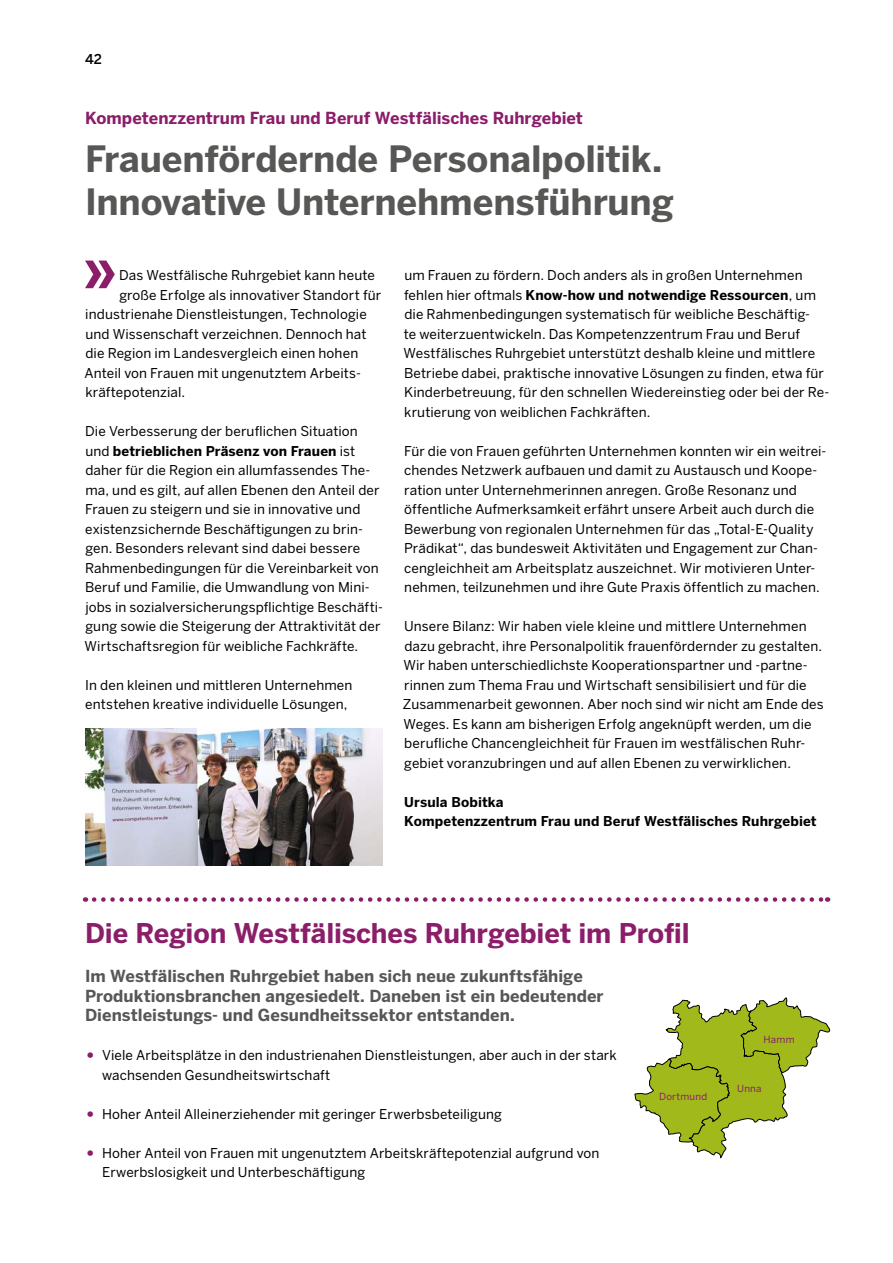
<style>
.page{position:relative;width:893px;height:1263px;background:#fff}
.page>*{position:absolute;margin:0;border:0;box-sizing:border-box;transform-origin:0 0}
._03-Headline_24pt_Bo{font:700 36px/43.2px "Benton Sans";letter-spacing:-.005em;color:#575756}
._02a-Headline_18pt_B{font:700 27px "Benton Sans";letter-spacing:-.005em;color:#8b1d69}
._04-Subhead_11pt_Bol{font:700 16.5px/19.5px "Benton Sans";color:#575756}
._01-Dachzeile{font:700 16.5px "Benton Sans";color:#8b1d69}
._02-Fließtext_9pt_Re{font:13.5px/19.5px "Benton Sans";letter-spacing:.01em;color:#000}
._04-Fließtext_9pt_Bo{font:700 13.5px "Benton Sans";letter-spacing:.01em;color:#000}
.t1{font:500 13.5px "Benton Sans";color:#000}
._05-Marginalie{font:9.75px "Benton Sans";letter-spacing:.02em;color:#8b1d69}
.s1{font-weight:700}
.s2{font-size:22.5px;color:#8b1d69}
</style>
<div class="page">
<svg style="left:94px;top:897px;width:734px;height:5px"></svg>
<img style="left:85px;top:729px;width:298px;height:136px">
<svg style="left:85px;top:261px;width:30px;height:27px"></svg>
<svg style="left:634px;top:997px;width:197px;height:162px"></svg>
<p class="t1" style="left:85px;top:51px;width:18px">42</p>
<p class="_01-Dachzeile" style="left:85px;top:108px;width:499px">Kompetenzzentrum Frau und Beruf Westfälisches Ruhrgebiet</p>
<p class="_03-Headline_24pt_Bo" style="left:85px;top:137px;width:590px">Frauenfördernde Personalpolitik.<br>Innovative Unternehmensführung</p>
<p class="_02-Fließtext_9pt_Re" style="left:119px;top:265px;width:257px">Das Westfälische Ruhrgebiet kann heute</p>
<p class="_02-Fließtext_9pt_Re" style="left:119px;top:285px;width:263px">große Erfolge als innovativer Standort für</p>
<p class="_02-Fließtext_9pt_Re" style="left:85px;top:304px;width:283px">industrienahe Dienstleistungen, Technologie</p>
<p class="_02-Fließtext_9pt_Re" style="left:85px;top:324px;width:283px">und Wissenschaft verzeichnen. Dennoch hat</p>
<p class="_02-Fließtext_9pt_Re" style="left:85px;top:343px;width:274px">die Region im Landesvergleich einen hohen</p>
<p class="_02-Fließtext_9pt_Re" style="left:85px;top:363px;width:278px">Anteil von Frauen mit ungenutztem Arbeits-</p>
<p class="_02-Fließtext_9pt_Re" style="left:85px;top:382px;width:101px">kräftepotenzial.</p>
<p class="_02-Fließtext_9pt_Re" style="left:85px;top:421px;width:300px">Die Verbesserung der beruflichen Situation und <span class="s1">betrieblichen Präsenz von Frauen</span> ist daher für die Region ein allumfassendes The&shy;ma, und es gilt, auf allen Ebenen den Anteil der Frauen zu steigern und sie in innovative und existenzsichernde Beschäftigungen zu brin&shy;gen. Besonders relevant sind dabei bessere Rahmenbedingungen für die Vereinbarkeit von Beruf und Familie, die Umwandlung von Mini&shy;jobs in sozialversicherungspflichtige Beschäfti&shy;gung sowie die Steigerung der Attraktivität der Wirtschaftsregion für weibliche Fachkräfte.</p>
<p class="_02-Fließtext_9pt_Re" style="left:85px;top:675px;width:269px">In den kleinen und mittleren Unternehmen entstehen kreative individuelle Lösungen,</p>
<p class="_02-Fließtext_9pt_Re" style="left:404px;top:265px;width:427px">um Frauen zu fördern. Doch anders als in großen Unternehmen fehlen hier oftmals <span class="s1">Know-how und notwendige Ressourcen</span>, um die Rahmenbedingungen systematisch für weibliche Beschäftig-<br>te weiterzuentwickeln. Das Kompetenzzentrum Frau und Beruf Westfälisches Ruhrgebiet unterstützt deshalb kleine und mittlere Betriebe dabei, praktische innovative Lösungen zu finden, etwa für Kinderbetreuung, für den schnellen Wiedereinstieg oder bei der Re&shy;krutierung von weiblichen Fachkräften.</p>
<p class="_02-Fließtext_9pt_Re" style="left:404px;top:441px;width:424px">Für die von Frauen geführten Unternehmen konnten wir ein weitrei&shy;chendes Netzwerk aufbauen und damit zu Austausch und Koope&shy;ration unter Unternehmerinnen anregen. Große Resonanz und öffentliche Aufmerksamkeit erfährt unsere Arbeit auch durch die Bewerbung von regionalen Unternehmen für das „Total-E-Quality Prädikat“, das bundesweit Aktivitäten und Engagement zur Chan&shy;cengleichheit am Arbeitsplatz auszeichnet. Wir motivieren Unter&shy;nehmen, teilzunehmen und ihre Gute Praxis öffentlich zu machen.</p>
<p class="_02-Fließtext_9pt_Re" style="left:403px;top:616px;width:422px">Unsere Bilanz: Wir haben viele kleine und mittlere Unternehmen dazu gebracht, ihre Personalpolitik frauenfördernder zu gestalten.<br>Wir haben unterschiedlichste Kooperationspartner und -partne&shy;rinnen zum Thema Frau und Wirtschaft sensibilisiert und für die Zusammenarbeit gewonnen. Aber noch sind wir nicht am Ende des Weges. Es kann am bisherigen Erfolg angeknüpft werden, um die berufliche Chancengleichheit für Frauen im westfälischen Ruhr&shy;gebiet voranzubringen und auf allen Ebenen zu verwirklichen.</p>
<p class="_04-Fließtext_9pt_Bo" style="left:404px;top:794px;width:101px">Ursula Bobitka</p>
<p class="_04-Fließtext_9pt_Bo" style="left:404px;top:813px;width:414px">Kompetenzzentrum Frau und Beruf Westfälisches Ruhrgebiet</p>
<p class="_02a-Headline_18pt_B" style="left:85px;top:917px;width:606px">Die Region Westfälisches Ruhrgebiet im Profil</p>
<p class="_04-Subhead_11pt_Bol" style="left:85px;top:966px;width:520px">Im Westfälischen Ruhrgebiet haben sich neue zukunftsfähige<br>Produktionsbranchen angesiedelt. Daneben ist ein bedeutender<br>Dienstleistungs- und Gesundheitssektor entstanden.</p>
<p class="_02-Fließtext_9pt_Re" style="left:102px;top:1045px;width:516px;text-indent:-17px"><span class="s2">•</span> Viele Arbeitsplätze in den industrienahen Dienstleistungen, aber auch in der stark wachsenden Gesundheitswirtschaft</p>
<p class="_02-Fließtext_9pt_Re" style="left:85px;top:1104px;width:419px"><span class="s2">•</span> Hoher Anteil Alleinerziehender mit geringer Erwerbsbeteiligung</p>
<p class="_02-Fließtext_9pt_Re" style="left:102px;top:1143px;width:499px;text-indent:-17px"><span class="s2">•</span> Hoher Anteil von Frauen mit ungenutztem Arbeitskräftepotenzial aufgrund von<br>Erwerbslosigkeit und Unterbeschäftigung</p>
<p class="_05-Marginalie" style="left:659px;top:1091px;width:50px">Dortmund</p>
<p class="_05-Marginalie" style="left:763px;top:1033px;width:33px">Hamm</p>
<p class="_05-Marginalie" style="left:737px;top:1083px;width:26px">Unna</p>
</div>
